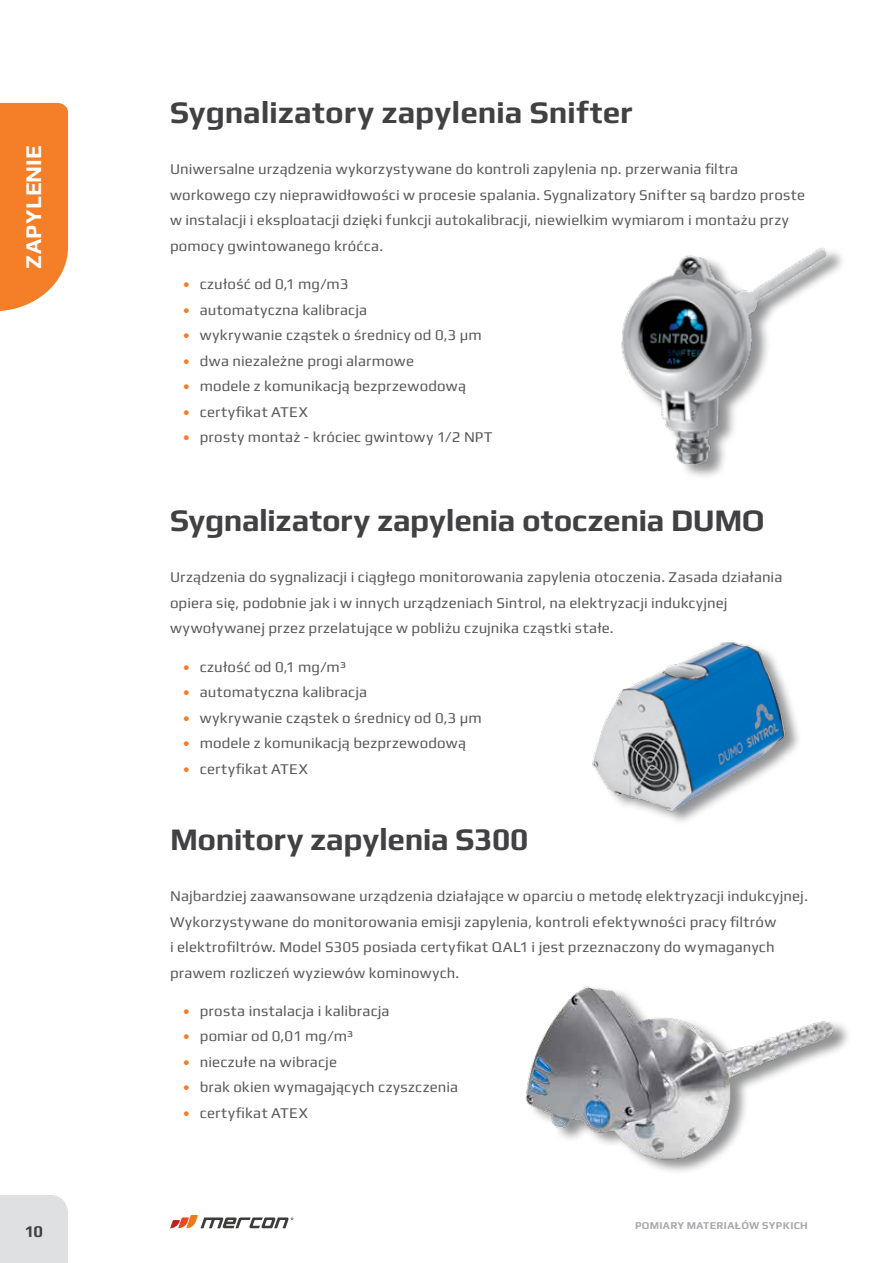
<style>
.page{position:relative;width:893px;height:1263px;background:#fff}
.page>*{position:absolute;margin:0;border:0;box-sizing:border-box;transform-origin:0 0}
.t1{font:700 31.5px "Play";letter-spacing:-.005em;color:#414042}
.t2{font:700 22.5px "Play";letter-spacing:.005em;color:#fff}
.t3{font:700 16.5px "Play";color:#414042}
.t4{font:15px/25.5px "Play";letter-spacing:.01em;color:#58595b}
.t5{font:700 10.5px "Play";letter-spacing:.03em;color:#a7a9ac}
.s1{color:#f57e29}
</style>
<div class="page">
<div style="left:0;top:1195px;width:68px;height:68px;background:#dfe0e1"></div>
<svg style="left:170px;top:1215px;width:123px;height:13px"></svg>
<img style="left:621px;top:248px;width:221px;height:229px">
<img style="left:592px;top:642px;width:207px;height:175px">
<img style="left:525px;top:986px;width:323px;height:186px">
<svg style="left:0;top:103px;width:68px;height:208px;background:#f58738"></svg>
<h2 class="t2" style="left:20px;top:269px;width:124px;rotate:-90deg">ZAPYLENIE</h2>
<p class="t3" style="left:25px;top:1221px;width:20px">10</p>
<h1 class="t1" style="left:170px;top:94px;width:464px">Sygnalizatory zapylenia Snifter</h1>
<p class="t4" style="left:170px;top:156px;width:637px">Uniwersalne urządzenia wykorzystywane do kontroli zapylenia np. przerwania filtra workowego czy nieprawidłowości w procesie spalania. Sygnalizatory Snifter są bardzo proste w instalacji i eksploatacji dzięki funkcji autokalibracji, niewielkim wymiarom i montażu przy pomocy gwintowanego króćca.</p>
<p class="t4" style="left:183px;top:271px;width:167px"><span class="s1">•</span> czułość od 0,1 mg/m3</p>
<p class="t4" style="left:183px;top:296px;width:186px"><span class="s1">•</span> automatyczna kalibracja</p>
<p class="t4" style="left:183px;top:322px;width:300px"><span class="s1">•</span> wykrywanie cząstek o średnicy od 0,3 µm</p>
<p class="t4" style="left:183px;top:347px;width:233px"><span class="s1">•</span> dwa niezależne progi alarmowe</p>
<p class="t4" style="left:183px;top:373px;width:285px"><span class="s1">•</span> modele z komunikacją bezprzewodową</p>
<p class="t4" style="left:183px;top:398px;width:126px"><span class="s1">•</span> certyfikat ATEX</p>
<p class="t4" style="left:183px;top:424px;width:311px"><span class="s1">•</span> prosty montaż - króciec gwintowy 1/2 NPT</p>
<h1 class="t1" style="left:170px;top:502px;width:596px">Sygnalizatory zapylenia otoczenia DUMO</h1>
<p class="t4" style="left:170px;top:564px;width:614px">Urządzenia do sygnalizacji i ciągłego monitorowania zapylenia otoczenia. Zasada działania opiera się, podobnie jak i w innych urządzeniach Sintrol, na elektryzacji indukcyjnej wywoływanej przez przelatujące w pobliżu czujnika cząstki stałe.</p>
<p class="t4" style="left:183px;top:653px;width:164px"><span class="s1">•</span> czułość od 0,1 mg/m³</p>
<p class="t4" style="left:183px;top:679px;width:186px"><span class="s1">•</span> automatyczna kalibracja</p>
<p class="t4" style="left:183px;top:704px;width:300px"><span class="s1">•</span> wykrywanie cząstek o średnicy od 0,3 µm</p>
<p class="t4" style="left:183px;top:730px;width:285px"><span class="s1">•</span> modele z komunikacją bezprzewodową</p>
<p class="t4" style="left:183px;top:755px;width:126px"><span class="s1">•</span> certyfikat ATEX</p>
<h1 class="t1" style="left:170px;top:821px;width:360px">Monitory zapylenia S300</h1>
<p class="t4" style="left:170px;top:883px;width:639px">Najbardziej zaawansowane urządzenia działające w oparciu o metodę elektryzacji indukcyjnej.<br>Wykorzystywane do monitorowania emisji zapylenia, kontroli efektywności pracy filtrów<br>i elektrofiltrów. Model S305 posiada certyfikat QAL1 i jest przeznaczony do wymaganych prawem rozliczeń wyziewów kominowych.</p>
<p class="t4" style="left:183px;top:998px;width:208px"><span class="s1">•</span> prosta instalacja i kalibracja</p>
<p class="t4" style="left:183px;top:1023px;width:172px"><span class="s1">•</span> pomiar od 0,01 mg/m³</p>
<p class="t4" style="left:183px;top:1049px;width:156px"><span class="s1">•</span> nieczułe na wibracje</p>
<p class="t4" style="left:183px;top:1074px;width:277px"><span class="s1">•</span> brak okien wymagających czyszczenia</p>
<p class="t4" style="left:183px;top:1100px;width:126px"><span class="s1">•</span> certyfikat ATEX</p>
<p class="t5" style="left:635px;top:1219px;width:174px">POMIARY MATERIAŁÓW SYPKICH</p>
</div>
